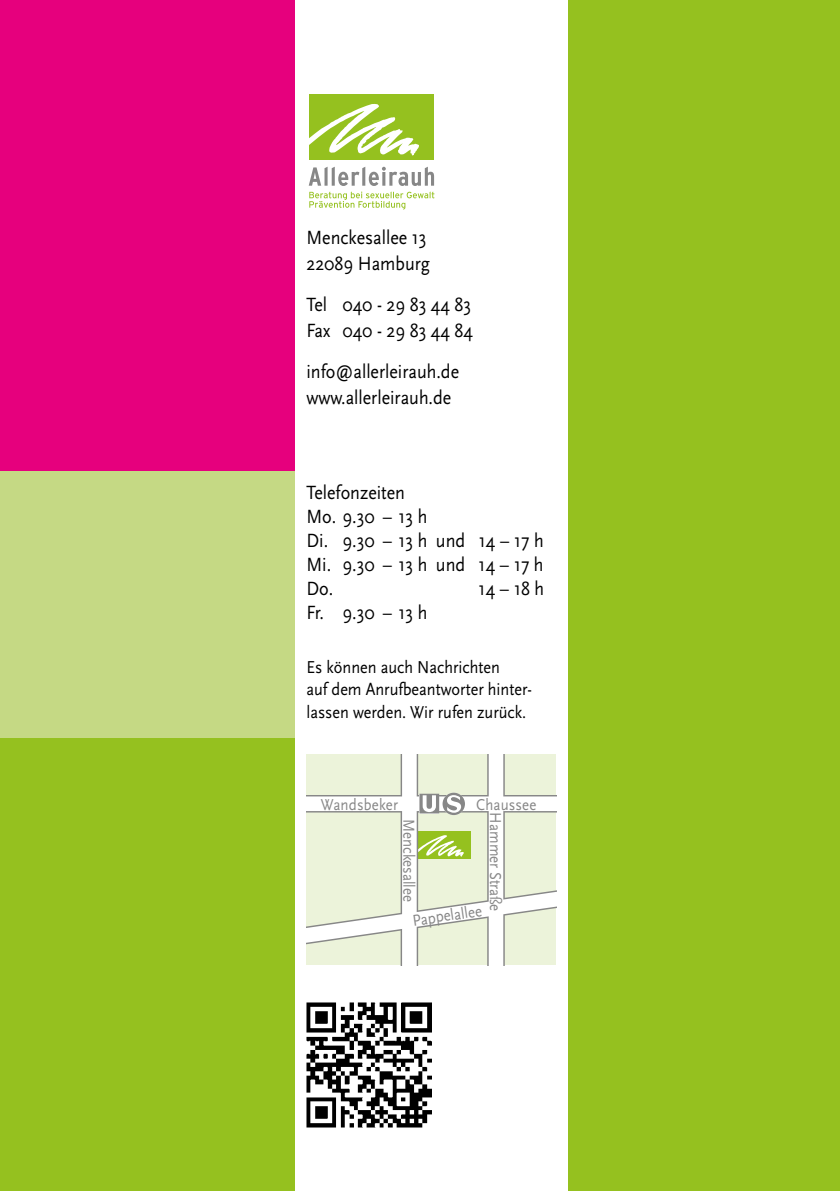
<style>
.page{position:relative;width:840px;height:1191px;background:#fff}
.page>*{position:absolute;margin:0;border:0;box-sizing:border-box;transform-origin:0 0}
.t1{font:20px/24px "Scala Sans";color:#000;scale:.9 1}
.t2{font:18px/22px "Scala Sans";color:#000;scale:.9 1}
.t3{font:16.4px "Scala Sans";color:#878787;scale:.9 1}
</style>
<div class="page">
<div style="left:0;top:0;width:839px;height:1191px;background:#95c11f"></div>
<div style="left:0;top:471px;width:544px;height:266px;background:#c5d984"></div>
<div style="left:0;top:0;width:299px;height:471px;background:#e6007d"></div>
<div style="left:295px;top:0;width:272px;height:1191px;background:#fff"></div>
<svg style="left:308px;top:167px;width:126px;height:42px"></svg>
<div style="left:309px;top:95px;width:125px;height:65px;background:#95c11f"></div>
<svg style="left:309px;top:104px;width:109px;height:51px"></svg>
<div style="left:306px;top:754px;width:250px;height:211px;background:#ecf3da"></div>
<div style="left:417px;top:831px;width:53px;height:27px;background:#95c11f"></div>
<svg style="left:418px;top:835px;width:45px;height:21px"></svg>
<div style="left:306px;top:795px;width:250px;height:17px;background:#878787"></div>
<div style="left:487px;top:754px;width:17px;height:211px;background:#a6a6a3"></div>
<svg style="left:400px;top:754px;width:18px;height:211px"></svg>
<div style="left:306px;top:796px;width:250px;height:15px;background:#fff"></div>
<div style="left:488px;top:754px;width:15px;height:211px;background:#fff"></div>
<div style="left:402px;top:754px;width:14px;height:211px;background:#fff"></div>
<svg style="left:306px;top:872px;width:250px;height:92px"></svg>
<svg style="left:419px;top:792px;width:45px;height:23px"></svg>
<img style="left:306px;top:1003px;width:125px;height:124px">
<p class="t1" style="left:306px;top:225px;width:139px;line-height:26px">Menckesallee 13<br>22089 Hamburg</p>
<p class="t1" style="left:306px;top:292px;width:186px;line-height:26px">Tel 040 - 29 83 44 83<br>Fax 040 - 29 83 44 84</p>
<p class="t1" style="left:306px;top:359px;width:171px;line-height:26px">info@allerleirauh.de www.allerleirauh.de</p>
<p class="t1" style="left:306px;top:481px;width:265px">Telefonzeiten<br>Mo. 9.30 – 13 h<br>Di. 9.30 – 13 h und 14 – 17 h<br>Mi. 9.30 – 13 h und 14 – 17 h<br>Do.</p>
<p class="t1" style="left:478px;top:577px;width:74px">14 – 18 h</p>
<p class="t1" style="left:306px;top:601px;width:136px">Fr. 9.30 – 13 h</p>
<p class="t2" style="left:306px;top:657px;width:252px">Es können auch Nachrichten<br>auf dem Anrufbeantworter hinter&shy;lassen werden. Wir rufen zurück.</p>
<p class="t3" style="left:321px;top:795px;width:87px">Wandsbeker</p>
<p class="t3" style="left:476px;top:795px;width:68px">Chaussee</p>
<p class="t3" style="left:504px;top:812px;width:111px;rotate:90deg">Hammer Straße</p>
<p class="t3" style="left:417px;top:819px;width:93px;rotate:90deg">Menckesallee</p>
<p class="t3" style="left:411px;top:911px;width:79px;rotate:-8deg">Pappelallee</p>
</div>
